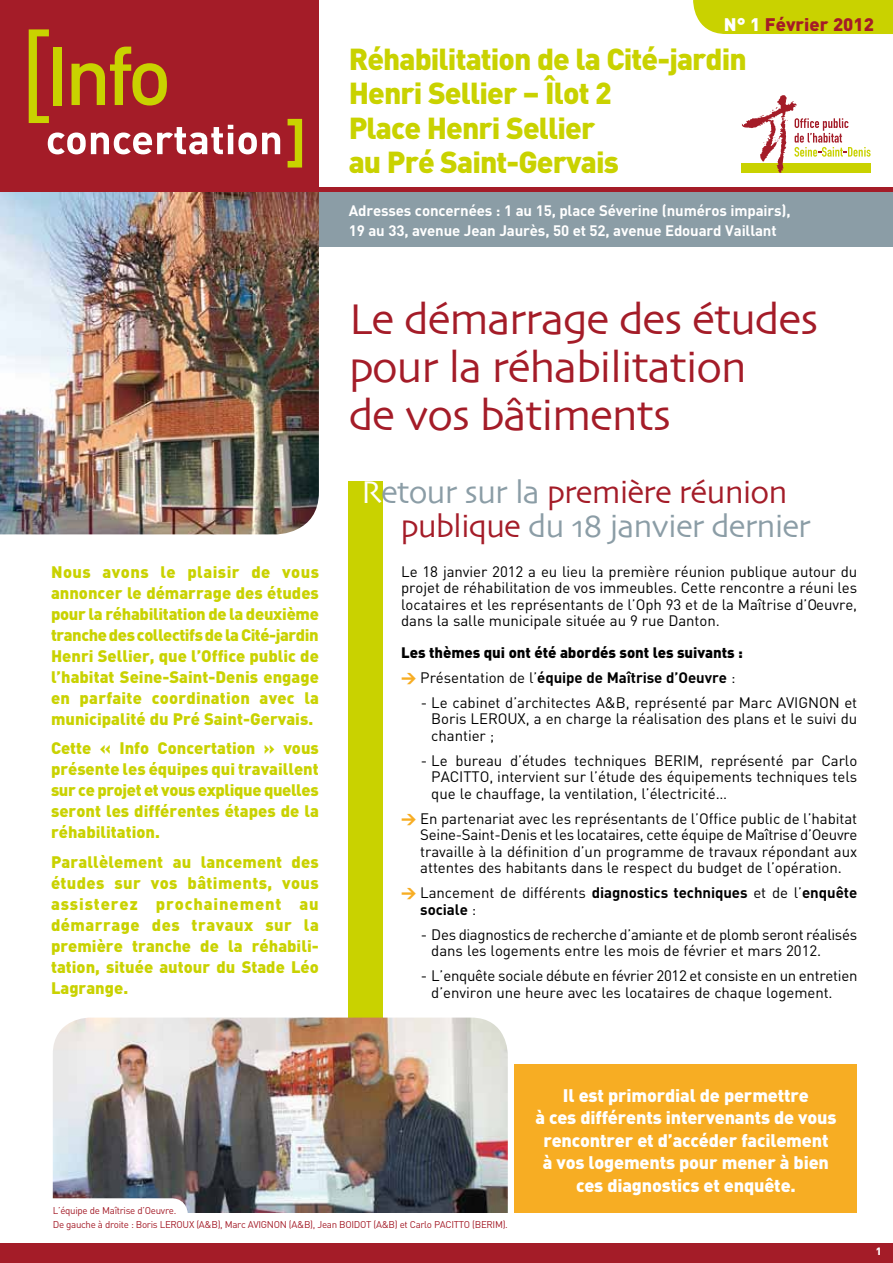
<style>
.page{position:relative;width:893px;height:1263px;background:#fff}
.page>*{position:absolute;margin:0;border:0;box-sizing:border-box;transform-origin:0 0}
.t1{font:45px/48px "Skia";letter-spacing:-.03em;color:#a41c28}
.t2{font:33px/34.5px "Skia";letter-spacing:-.03em;color:#8b9da6}
.t3{font:900 30px/34.5px "DIN";letter-spacing:-.03em;color:#c9d200}
.t4{font:900 18px/22.5px "DIN";letter-spacing:-.01em;color:#fff;text-align:center}
.t5{font:900 18px "DIN";color:#a41c28}
.t6{font:900 16.5px/21px "DIN";color:#c9d200;text-align:justify}
.t7{font:15px/16.5px "DIN";letter-spacing:-.005em;color:#000;text-align:justify}
.t8{font:700 15px/19.5px "DIN";letter-spacing:-.01em;color:#fff}
.t9{font:900 15px/25px "DIN";letter-spacing:-.005em;color:#000}
.t10{font:700 15px/16.5px "DIN";letter-spacing:-.005em;color:#000}
.t11{font:900 10.5px "DIN";color:#fff}
.t12{font:9.75px/13.5px "DIN";letter-spacing:-.035em;color:#a41c28}
.s1{color:#fff}
.s2{color:#a41c28}
.s3{color:#f7ad23}
.s4{font-weight:400}
.s5{font-weight:700}
.s6{font-weight:900;color:#f7ad23}
</style>
<div class="page">
<div style="left:514px;top:1064px;width:343px;height:149px;background:#f7ad23"></div>
<div style="left:319px;top:191px;width:574px;height:56px;background:#8b9da6"></div>
<div style="left:349px;top:482px;width:34px;height:745px;background:#c9d200"></div>
<img style="left:0;top:191px;width:319px;height:343px">
<img style="left:53px;top:1017px;width:455px;height:196px">
<svg style="left:52px;top:1198px;width:136px;height:15px"></svg>
<div style="left:26px;top:1213px;width:831px;height:50px;background:#fff"></div>
<div style="left:0;top:1244px;width:893px;height:19px;background:#a41c28"></div>
<hr style="left:0;top:187px;width:893px;height:4px;background:#a41c28">
<div style="left:0;top:0;width:319px;height:191px;background:#a41c28"></div>
<div style="left:693px;top:0;width:200px;height:34px;background:#c9d200"></div>
<svg style="left:288px;top:119px;width:14px;height:49px"></svg>
<svg style="left:29px;top:29px;width:251px;height:125px"></svg>
<svg style="left:742px;top:95px;width:129px;height:78px"></svg>
<p class="t5" style="left:724px;top:12px;width:152px"><span class="s1">N° 1</span> Février 2012</p>
<h3 class="t3" style="left:349px;top:40px;width:400px">Réhabilitation de la Cité-jardin<br>Henri Sellier – Îlot 2<br>Place Henri Sellier<br>au Pré Saint-Gervais</h3>
<p class="t8" style="left:349px;top:201px;width:443px">Adresses concernées : 1 au 15, place Séverine (numéros impairs),<br>19 au 33, avenue Jean Jaurès, 50 et 52, avenue Edouard Vaillant</p>
<h1 class="t1" style="left:349px;top:298px;width:471px">Le démarrage des études pour la réhabilitation<br>de vos bâtiments</h1>
<p class="t6" style="left:51px;top:560px;width:270px">Nous avons le plaisir de vous annoncer le démarrage des études pour la réhabilitation de la deuxième tranche des collectifs de la Cité-jardin Henri Sellier, que l’Office public de l’habitat Seine-Saint-Denis engage en parfaite coordination avec la municipalité du Pré Saint-Gervais.</p>
<p class="t6" style="left:51px;top:737px;width:269px">Cette « Info Concertation » vous présente les équipes qui travaillent sur ce projet et vous explique quelles seront les différentes étapes de la réhabilitation.</p>
<p class="t6" style="left:51px;top:850px;width:269px">Parallèlement au lancement des études sur vos bâtiments, vous assisterez prochainement au démarrage des travaux sur la première tranche de la réhabili&shy;tation, située autour du Stade Léo Lagrange.</p>
<h2 class="t2" style="left:400px;top:476px;width:412px;text-indent:-39px"><span class="s1">R</span>etour sur la <span class="s2">première réunion publique</span> du 18 janvier dernier</h2>
<p class="t7" style="left:401px;top:563px;width:457px">Le 18 janvier 2012 a eu lieu la première réunion publique autour du projet de réhabilitation de vos immeubles. Cette rencontre a réuni les locataires et les représentants de l’Oph 93 et de la Maîtrise d’Oeuvre, dans la salle municipale située au 9 rue Danton.</p>
<p class="t9" style="left:401px;top:639px;width:343px">Les thèmes qui ont été abordés sont les suivants : <span class="s3">&gt;</span> <span class="s4">Présentation de l’</span><span class="s5">équipe de Maîtrise d’Oeuvre</span> <span class="s4">:</span></p>
<p class="t7" style="left:431px;top:694px;width:427px;text-indent:-10px">- Le cabinet d’architectes A&amp;B, représenté par Marc AVIGNON et Boris LEROUX, a en charge la réalisation des plans et le suivi du chantier ;</p>
<p class="t7" style="left:431px;top:752px;width:427px;text-indent:-10px">- Le bureau d’études techniques BERIM, représenté par Carlo PACITTO, intervient sur l’étude des équipements techniques tels que le chauffage, la ventilation, l’électricité…</p>
<p class="t7" style="left:420px;top:810px;width:439px;text-indent:-19px"><span class="s6">&gt;</span> En partenariat avec les représentants de l’Office public de l’habitat Seine-Saint-Denis et les locataires, cette équipe de Maîtrise d’Oeuvre travaille à la définition d’un programme de travaux répondant aux attentes des habitants dans le respect du budget de l’opération.</p>
<p class="t10" style="left:420px;top:884px;width:438px;text-indent:-19px"><span class="s6">&gt;</span> <span class="s4">Lancement de différents</span> diagnostics techniques <span class="s4">et de l’</span>enquête sociale <span class="s4">:</span></p>
<p class="t7" style="left:431px;top:926px;width:427px;text-indent:-10px">- Des diagnostics de recherche d’amiante et de plomb seront réalisés dans les logements entre les mois de février et mars 2012.</p>
<p class="t7" style="left:431px;top:967px;width:428px;text-indent:-10px">- L’enquête sociale débute en février 2012 et consiste en un entretien d’environ une heure avec les locataires de chaque logement.</p>
<p class="t4" style="left:535px;top:1083px;width:303px">Il est primordial de permettre<br>à ces différents intervenants de vous rencontrer et d’accéder facilement<br>à vos logements pour mener à bien ces diagnostics et enquête.</p>
<p class="t12" style="left:53px;top:1204px;width:457px">L’équipe de Maîtrise d’Oeuvre.<br>De gauche à droite : Boris LEROUX (A&amp;B), Marc AVIGNON (A&amp;B), Jean BOIDOT (A&amp;B) et Carlo PACITTO (BERIM).</p>
<p class="t11" style="left:876px;top:1244px;width:7px">1</p>
</div>
